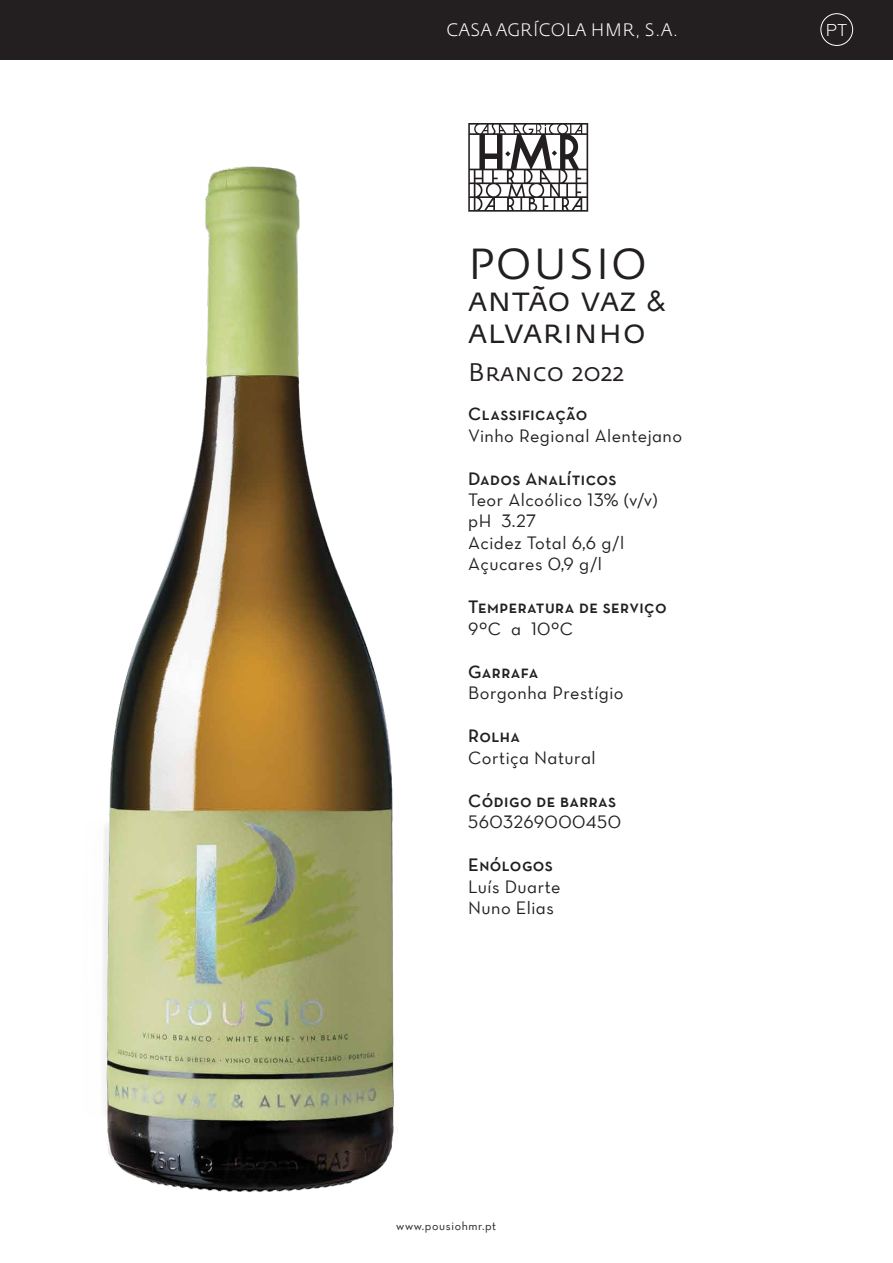
<style>
.page{position:relative;width:893px;height:1263px;background:#fff}
.page>*{position:absolute;margin:0;border:0;box-sizing:border-box;transform-origin:0 0}
.t1{font:43.05px "Fedra Sans Book SC";letter-spacing:.05em;color:#231f20}
.t2{font:33.75px/32.4px "Fedra Sans Book SC";color:#231f20}
.t3{font:25.2px "Fedra Sans Book SC";color:#231f20}
.t4{font:18.15px/21.5px "Neutra Text Book Alt";letter-spacing:.025em;color:#231f20}
.t5{font:18.15px "Neutra Text Demi SC";letter-spacing:.025em;color:#231f20}
.t6{font:300 17.85px "Fedra Sans Std";letter-spacing:.025em;color:#fff}
.t7{font:300 17.85px "Ezzo";color:#fff}
.t8{font:12px "Neutra Text Book Alt";letter-spacing:.05em;color:#231f20}
.s1{font-family:"Futura";font-size:27px}
</style>
<div class="page">
<img style="left:103px;top:166px;width:291px;height:1027px">
<svg style="left:468px;top:123px;width:120px;height:89px"></svg>
<div style="left:0;top:0;width:893px;height:60px;background:#231f20"></div>
<div style="left:820px;top:13px;width:33px;height:33px;border:1px solid #fff;border-radius:50%"></div>
<p class="t6" style="left:446px;top:18px;width:233px">CASA AGRÍCOLA HMR, S.A.</p>
<p class="t7" style="left:826px;top:19px;width:23px">PT</p>
<h1 class="t1" style="left:468px;top:241px;width:180px">POUSIO</h1>
<h2 class="t2" style="left:468px;top:284px;width:199px">antão vaz <span class="s1">&amp; </span>alvarinho</h2>
<h3 class="t3" style="left:468px;top:359px;width:157px">Branco 2022</h3>
<p class="t5" style="left:468px;top:403px;width:121px">Classificação</p>
<p class="t4" style="left:468px;top:424px;width:215px">Vinho Regional Alentejano</p>
<p class="t5" style="left:468px;top:467px;width:150px">Dados Analíticos</p>
<p class="t4" style="left:468px;top:489px;width:191px">Teor Alcoólico 13% (v/v) pH 3.27<br>Acidez Total 6,6 g/l<br>Açucares 0,9 g/l</p>
<p class="t5" style="left:468px;top:596px;width:200px">Temperatura de serviço</p>
<p class="t4" style="left:468px;top:618px;width:106px">9ºC a 10ºC</p>
<p class="t5" style="left:468px;top:661px;width:72px">Garrafa</p>
<p class="t4" style="left:468px;top:682px;width:157px">Borgonha Prestígio</p>
<p class="t5" style="left:468px;top:725px;width:53px">Rolha</p>
<p class="t4" style="left:468px;top:747px;width:129px">Cortiça Natural</p>
<p class="t5" style="left:468px;top:789px;width:150px">Código de barras</p>
<p class="t4" style="left:468px;top:811px;width:154px">5603269000450</p>
<p class="t5" style="left:468px;top:854px;width:86px">Enólogos</p>
<p class="t4" style="left:468px;top:876px;width:94px">Luís Duarte<br>Nuno Elias</p>
<p class="t8" style="left:396px;top:1218px;width:102px">www.pousiohmr.pt</p>
</div>
